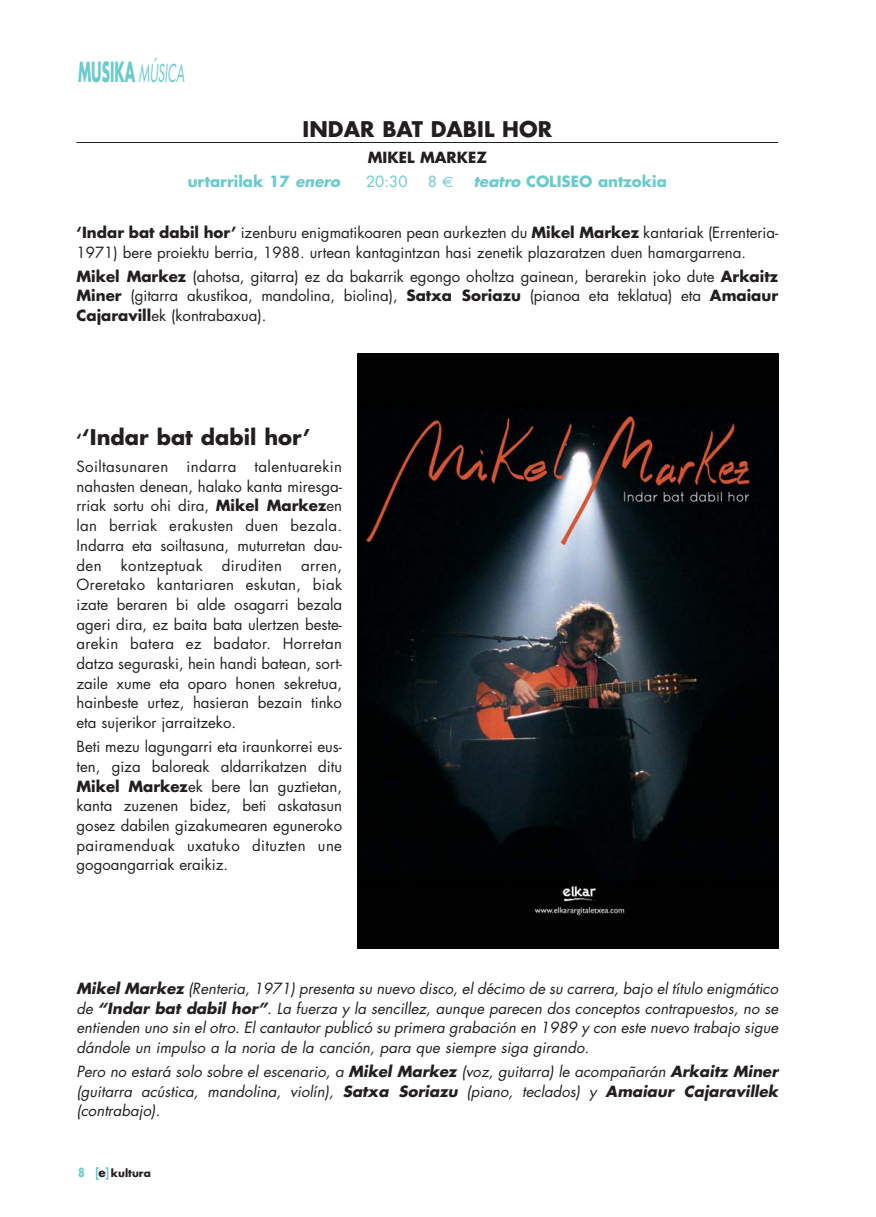
<style>
.page{position:relative;width:876px;height:1217px;background:#fff}
.page>*{position:absolute;margin:0;border:0;box-sizing:border-box;transform-origin:0 0}
.t1{font:700 27px "Futura";color:#6ccacd;scale:.5 1}
.t2{font:700 21px "Futura";color:#231f20}
.t3{font:15px/19.6px "Futura";color:#231f20;text-align:justify}
.t4{font:italic 15px/19.6px "Futura";color:#231f20;text-align:justify}
.t5{font:700 15px "Futura";color:#6ccacd}
.t6{font:15px "Futura";letter-spacing:.025em;color:#231f20}
.t7{font:700 15px "Futura";color:#231f20}
.t8{font:15px "Futura";color:#6ccacd}
.t9{font:700 10.5px "Futura";color:#231f20}
.s1{font-weight:400;font-size:24px}
.s2{font-style:italic}
.s3{font-family:"Euro Sans"}
.s4{font-weight:700}
.s5{font-size:15px}
.s6{font-size:12px;color:#6ccacd}
.s7{font-size:12px}
</style>
<div class="page">
<svg style="left:96px;top:1167px;width:3px;height:12px"></svg>
<svg style="left:105px;top:1167px;width:3px;height:12px"></svg>
<hr style="left:77px;top:142px;width:701px;height:1px;background:#231f20">
<img style="left:358px;top:353px;width:420px;height:595px">
<h1 class="t1" style="left:78px;top:59px;width:214px">MUSIKA <span class="s1">MÚSICA</span></h1>
<h2 class="t2" style="left:303px;top:119px;width:251px">INDAR BAT DABIL HOR</h2>
<p class="t7" style="left:368px;top:151px;width:121px">MIKEL MARKEZ</p>
<p class="t5" style="left:188px;top:175px;width:156px">urtarrilak 17 <span class="s2">enero</span></p>
<p class="t8" style="left:366px;top:175px;width:43px">20:30</p>
<p class="t8" style="left:428px;top:175px;width:27px">8 <span class="s3">€</span></p>
<p class="t5" style="left:474px;top:175px;width:195px"><span class="s2">teatro</span> COLISEO antzokia</p>
<p class="t3" style="left:77px;top:224px;width:703px"><span class="s4">‘Indar bat dabil hor’</span> izenburu enigmatikoaren pean aurkezten du <span class="s4">Mikel Markez</span> kantariak (Errenteria-<br>1971) bere proiektu berria, 1988. urtean kantagintzan hasi zenetik plazaratzen duen hamargarrena.</p>
<p class="t3" style="left:77px;top:267px;width:703px"><span class="s4">Mikel Markez</span> (ahotsa, gitarra) ez da bakarrik egongo oholtza gainean, berarekin joko dute <span class="s4">Arkaitz Miner</span> (gitarra akustikoa, mandolina, biolina), <span class="s4">Satxa Soriazu</span> (pianoa eta teklatua) eta <span class="s4">Amaiaur Cajaravill</span>ek (kontrabaxua).</p>
<h2 class="t2" style="left:77px;top:427px;width:235px"><span class="s5">‘</span>‘Indar bat dabil hor’</h2>
<p class="t3" style="left:77px;top:458px;width:267px">Soiltasunaren indarra talentuarekin nahasten denean, halako kanta miresga&shy;rriak sortu ohi dira, <span class="s4">Mikel Markez</span>en lan berriak erakusten duen bezala.<br>Indarra eta soiltasuna, muturretan dau&shy;den</p>
<p class="t6" style="left:121px;top:558px;width:83px">kontzeptuak</p>
<p class="t6" style="left:222px;top:558px;width:62px">diruditen</p>
<p class="t3" style="left:77px;top:556px;width:267px;text-indent:225px">arren, Oreretako kantariaren eskutan, biak izate beraren bi alde osagarri bezala ageri dira, ez baita bata ulertzen beste&shy;arekin batera ez badator. Horretan datza seguraski, hein handi batean, sort&shy;zaile xume eta oparo honen sekretua, hainbeste urtez, hasieran bezain tinko eta sujerikor jarraitzeko.</p>
<p class="t3" style="left:77px;top:738px;width:267px">Beti mezu lagungarri eta iraunkorrei eus&shy;ten, giza baloreak aldarrikatzen ditu <span class="s4">Mikel Markez</span>ek bere lan guztietan, kanta zuzenen bidez, beti askatasun gosez dabilen gizakumearen eguneroko pairamenduak uxatuko dituzten une gogoangarriak eraikiz.</p>
<p class="t4" style="left:77px;top:979px;width:706px"><span class="s4">Mikel Markez</span> (Renteria, 1971) presenta su nuevo disco, el décimo de su carrera, bajo el título enigmático de <span class="s4">“Indar bat dabil hor”</span>. La fuerza y la sencillez, aunque parecen dos conceptos contrapuestos, no se entienden uno sin el otro. El cantautor publicó su primera grabación en 1989 y con este nuevo trabajo sigue dándole un impulso a la noria de la canción, para que siempre siga girando.</p>
<p class="t4" style="left:77px;top:1062px;width:706px;text-align:left">Pero no estará solo sobre el escenario, a <span class="s4">Mikel Markez</span> (voz, guitarra) le acompañarán <span class="s4">Arkaitz Miner </span>(guitarra acústica, mandolina, violín), <span class="s4">Satxa Soriazu</span> (piano, teclados) y <span class="s4">Amaiaur Cajaravillek </span>(contrabajo).</p>
<p class="t9" style="left:78px;top:1167px;width:74px"><span class="s6">8</span> <span class="s7">e</span> kultura</p>
</div>
